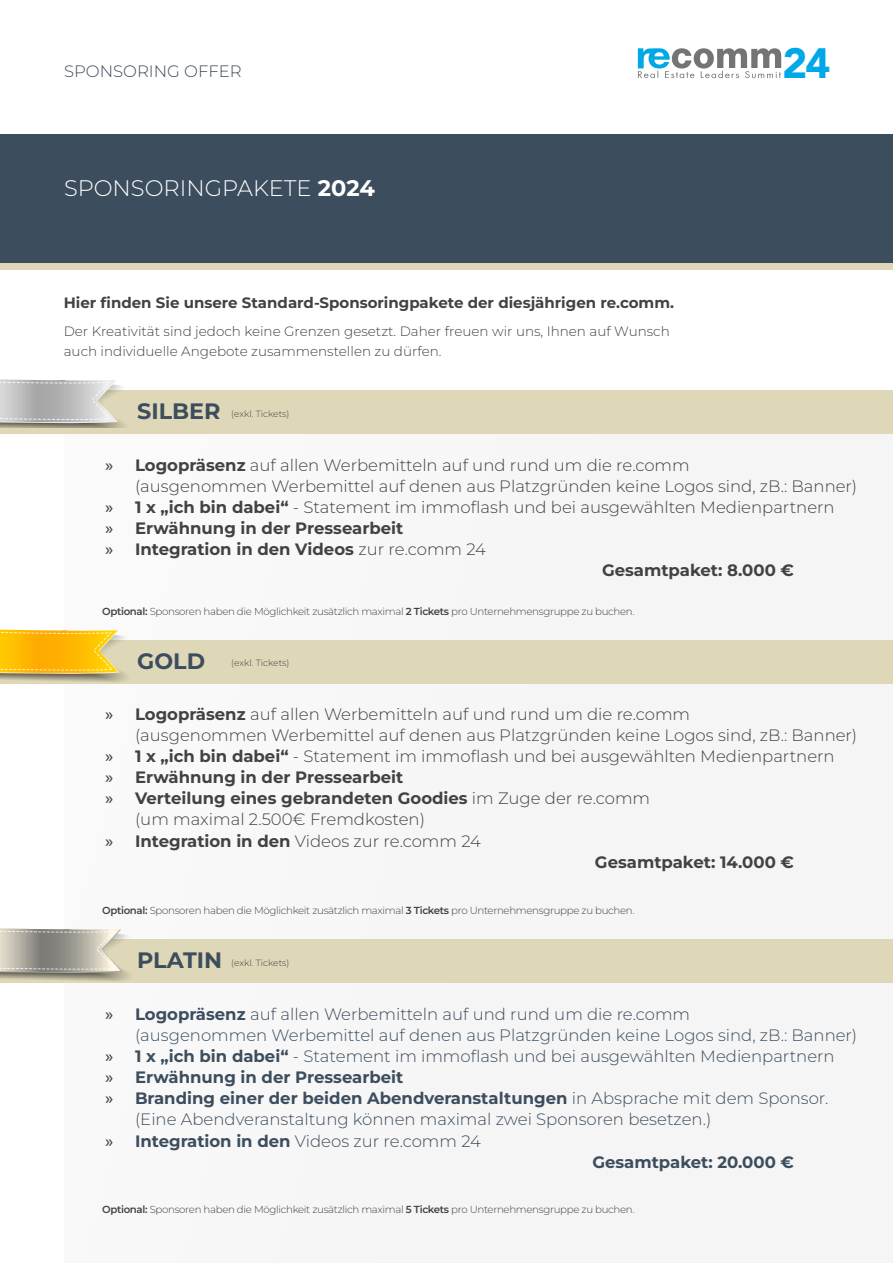
<style>
.page{position:relative;width:893px;height:1263px;background:#fff}
.page>*{position:absolute;margin:0;border:0;box-sizing:border-box;transform-origin:0 0}
.t1{font:900 42px "Avenir";color:#00a8e7}
.t2{font:300 22.5px "Montserrat";color:#fff}
.t3{font:700 22.35px "Montserrat";color:#3c4d5d}
.t4{font:300 16.5px "Montserrat";color:#424241}
.t5{font:300 16.5px "Montserrat";color:#3c4d5d}
.t6{font:700 16.5px "Montserrat";color:#424241}
.t7{font:700 16.5px "Montserrat";color:#3c4d5d}
.t8{font:700 15px "Montserrat";color:#424241}
.t9{font:300 13.5px/19.5px "Montserrat";color:#424241}
.t10{font:300 10.2px "Montserrat";letter-spacing:-.03em;color:#424241}
.t11{font:300 9px "Montserrat";color:#424241}
.s1{font-weight:700}
.s2{font-weight:500}
.s3{font-weight:300}
.s4{font-weight:600}
.s5{font-weight:500;color:#424241}
</style>
<div class="page">
<div style="left:64px;top:426px;width:829px;height:837px;background:#f2f2f2"></div>
<div style="left:0;top:390px;width:893px;height:43px;background:#ded8b8"></div>
<div style="left:0;top:640px;width:893px;height:43px;background:#ded8b8"></div>
<div style="left:0;top:939px;width:893px;height:44px;background:#ded8b8"></div>
<svg style="left:0;top:379px;width:125px;height:48px;background:#c2c1bc"></svg>
<div style="left:0;top:227px;width:893px;height:43px;background:#ded8b8"></div>
<div style="left:0;top:134px;width:893px;height:128px;background:#3c4d5d"></div>
<svg style="left:0;top:629px;width:133px;height:55px"></svg>
<svg style="left:0;top:928px;width:130px;height:53px"></svg>
<svg style="left:638px;top:48px;width:143px;height:30px"></svg>
<p class="t5" style="left:64px;top:59px;width:179px">SPONSORING OFFER</p>
<h2 class="t2" style="left:64px;top:173px;width:312px">SPONSORINGPAKETE <span class="s1">2024</span></h2>
<p class="t8" style="left:64px;top:292px;width:612px">Hier finden Sie unsere Standard-Sponsoringpakete der diesjährigen re.comm.</p>
<p class="t9" style="left:64px;top:321px;width:607px">Der Kreativität sind jedoch keine Grenzen gesetzt. Daher freuen wir uns, Ihnen auf Wunsch auch individuelle Angebote zusammenstellen zu dürfen.</p>
<h3 class="t3" style="left:137px;top:395px;width:85px">SILBER</h3>
<p class="t11" style="left:231px;top:407px;width:60px">(exkl. Tickets)</p>
<h1 class="t1" style="left:782px;top:27px;width:49px">24</h1>
<p class="t4" style="left:105px;top:454px;width:586px"><span class="s2">»</span> <span class="s1">Logopräsenz</span> auf allen Werbemitteln auf und rund um die re.comm</p>
<p class="t4" style="left:135px;top:475px;width:724px">(ausgenommen Werbemittel auf denen aus Platzgründen keine Logos sind, zB.: Banner)</p>
<p class="t4" style="left:105px;top:496px;width:731px"><span class="s2">»</span> <span class="s1">1 x „ich bin dabei“</span> - Statement im immoflash und bei ausgewählten Medienpartnern</p>
<p class="t6" style="left:105px;top:516px;width:300px"><span class="s2">»</span> Erwähnung in der Pressearbeit</p>
<p class="t6" style="left:105px;top:538px;width:382px"><span class="s2">»</span> Integration in den Videos <span class="s3">zur re.comm 24</span></p>
<p class="t6" style="left:602px;top:559px;width:194px">Gesamtpaket: 8.000 €</p>
<p class="t10" style="left:102px;top:605px;width:534px"><span class="s4">Optional:</span> Sponsoren haben die Möglichkeit zusätzlich maximal <span class="s4">2 Tickets</span> pro Unternehmensgruppe zu buchen.</p>
<h3 class="t3" style="left:137px;top:645px;width:69px">GOLD</h3>
<p class="t11" style="left:231px;top:657px;width:60px">(exkl. Tickets)</p>
<p class="t4" style="left:105px;top:703px;width:586px"><span class="s2">»</span> <span class="s1">Logopräsenz</span> auf allen Werbemitteln auf und rund um die re.comm</p>
<p class="t4" style="left:135px;top:724px;width:724px">(ausgenommen Werbemittel auf denen aus Platzgründen keine Logos sind, zB.: Banner)</p>
<p class="t4" style="left:105px;top:745px;width:731px"><span class="s2">»</span> <span class="s1">1 x „ich bin dabei“</span> - Statement im immoflash und bei ausgewählten Medienpartnern</p>
<p class="t6" style="left:105px;top:766px;width:300px"><span class="s2">»</span> Erwähnung in der Pressearbeit</p>
<p class="t6" style="left:105px;top:787px;width:546px"><span class="s2">»</span> Verteilung eines gebrandeten Goodies <span class="s3">im Zuge der re.comm</span></p>
<p class="t4" style="left:135px;top:808px;width:292px">(um maximal 2.500€ Fremdkosten)</p>
<p class="t4" style="left:105px;top:830px;width:377px"><span class="s2">»</span> <span class="s1">Integration in den</span> Videos zur re.comm 24</p>
<p class="t6" style="left:595px;top:850px;width:201px">Gesamtpaket: 14.000 €</p>
<p class="t10" style="left:102px;top:903px;width:534px"><span class="s4">Optional:</span> Sponsoren haben die Möglichkeit zusätzlich maximal <span class="s4">3 Tickets</span> pro Unternehmensgruppe zu buchen.</p>
<h3 class="t3" style="left:137px;top:944px;width:86px">PLATIN</h3>
<p class="t11" style="left:231px;top:956px;width:60px">(exkl. Tickets)</p>
<p class="t5" style="left:105px;top:1003px;width:586px"><span class="s5">»</span> <span class="s1">Logopräsenz</span> auf allen Werbemitteln auf und rund um die re.comm</p>
<p class="t5" style="left:135px;top:1024px;width:724px">(ausgenommen Werbemittel auf denen aus Platzgründen keine Logos sind, zB.: Banner)</p>
<p class="t5" style="left:105px;top:1045px;width:731px"><span class="s5">»</span> <span class="s1">1 x „ich bin dabei“</span> - Statement im immoflash und bei ausgewählten Medienpartnern</p>
<p class="t7" style="left:105px;top:1065px;width:300px"><span class="s5">»</span> Erwähnung in der Pressearbeit</p>
<p class="t7" style="left:105px;top:1086px;width:725px"><span class="s5">»</span> Branding einer der beiden Abendveranstaltungen <span class="s3">in Absprache mit dem Sponsor.</span></p>
<p class="t5" style="left:135px;top:1108px;width:578px">(Eine Abendveranstaltung können maximal zwei Sponsoren besetzen.)</p>
<p class="t5" style="left:105px;top:1129px;width:377px"><span class="s5">»</span> <span class="s1">Integration in den</span> Videos zur re.comm 24</p>
<p class="t7" style="left:592px;top:1150px;width:203px">Gesamtpaket: 20.000 €</p>
<p class="t10" style="left:102px;top:1203px;width:534px"><span class="s4">Optional:</span> Sponsoren haben die Möglichkeit zusätzlich maximal <span class="s4">5 Tickets</span> pro Unternehmensgruppe zu buchen.</p>
</div>
